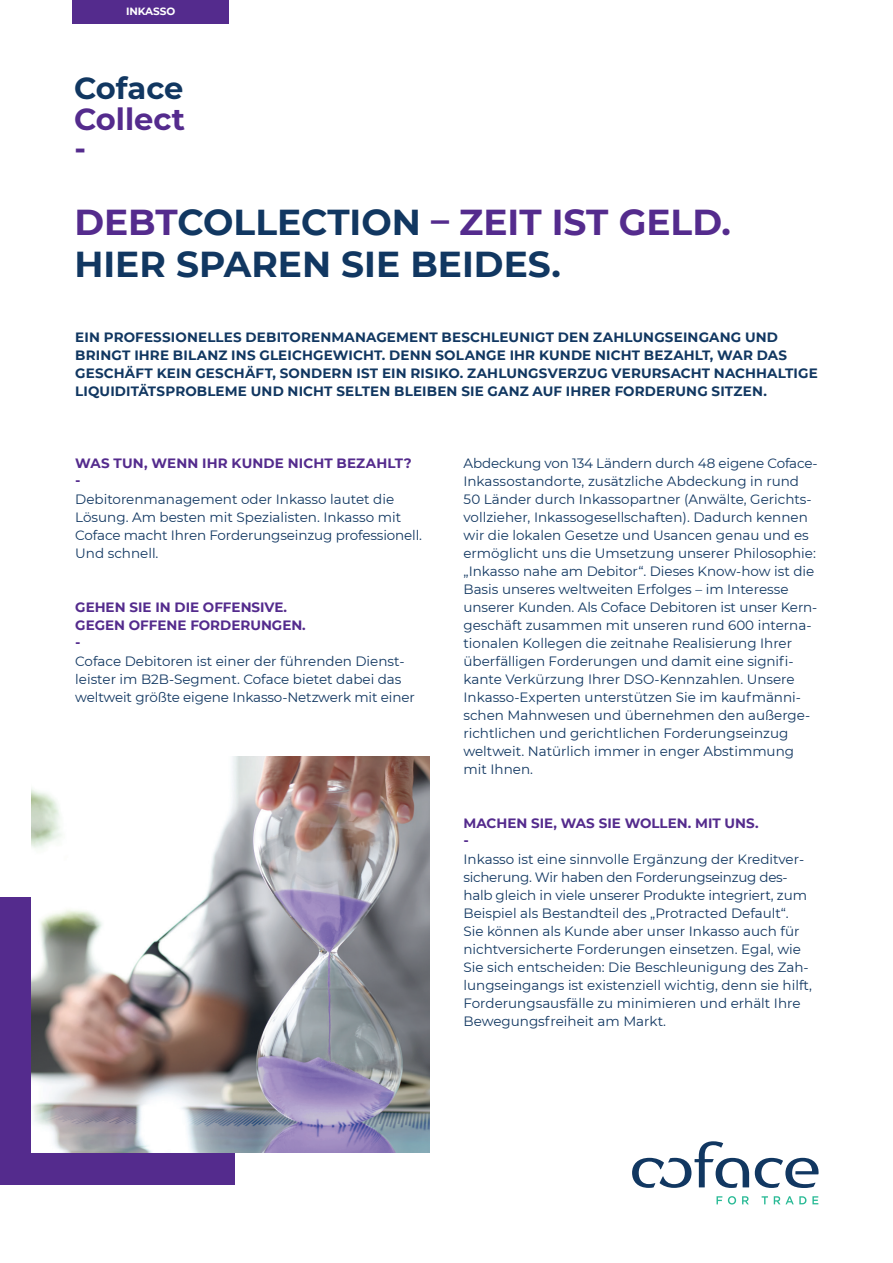
<style>
.page{position:relative;width:893px;height:1263px;background:#fff}
.page>*{position:absolute;margin:0;border:0;box-sizing:border-box;transform-origin:0 0}
.t1{font:700 36px "Montserrat";color:#542b8d}
.t2{font:700 36px "Montserrat";color:#113761}
.t3{font:700 30.45px/30.5px "Montserrat";color:#542b8d}
.t4{font:700 30px "Montserrat";color:#542b8d}
.t5{font:13.5px/18px "Montserrat";color:#113761}
.t6{font:700 13.5px/18px "Montserrat";letter-spacing:.01em;color:#113761}
.t7{font:700 13.5px "Montserrat";color:#542b8d}
.t8{font:700 10.5px "Montserrat";letter-spacing:-.005em;color:#fff}
.s1{color:#113761}
</style>
<div class="page">
<svg style="left:755px;top:1158px;width:64px;height:30px"></svg>
<svg style="left:632px;top:1141px;width:117px;height:47px"></svg>
<svg style="left:716px;top:1196px;width:6px;height:8px"></svg>
<svg style="left:728px;top:1196px;width:8px;height:8px"></svg>
<svg style="left:742px;top:1196px;width:7px;height:8px"></svg>
<svg style="left:762px;top:1196px;width:6px;height:8px"></svg>
<svg style="left:774px;top:1196px;width:32px;height:8px"></svg>
<svg style="left:812px;top:1196px;width:6px;height:8px"></svg>
<div style="left:72px;top:0;width:157px;height:23px;background:#542b8d"></div>
<div style="left:0;top:897px;width:32px;height:269px;background:#542b8d"></div>
<div style="left:0;top:1152px;width:235px;height:32px;background:#542b8d"></div>
<img style="left:31px;top:756px;width:398px;height:396px">
<p class="t8" style="left:126px;top:4px;width:51px">INKASSO</p>
<p class="t3" style="left:74px;top:72px;width:112px"><span class="s1">Coface<br></span>Collect</p>
<p class="t4" style="left:75px;top:126px;width:13px">-</p>
<p class="t1" style="left:74px;top:196px;width:658px">DEBT<span class="s1">COLLECTION</span> – ZEIT IST GELD.</p>
<p class="t2" style="left:74px;top:238px;width:488px">HIER SPAREN SIE BEIDES.</p>
<p class="t6" style="left:75px;top:328px;width:744px">EIN PROFESSIONELLES DEBITORENMANAGEMENT BESCHLEUNIGT DEN ZAHLUNGSEINGANG UND<br>BRINGT IHRE BILANZ INS GLEICHGEWICHT. DENN SOLANGE IHR KUNDE NICHT BEZAHLT, WAR DAS<br>GESCHÄFT KEIN GESCHÄFT, SONDERN IST EIN RISIKO. ZAHLUNGSVERZUG VERURSACHT NACHHALTIGE</p>
<p class="t6" style="left:75px;top:382px;width:693px">LIQUIDITÄTSPROBLEME UND NICHT SELTEN BLEIBEN SIE GANZ AUF IHRER FORDERUNG SITZEN.</p>
<p class="t7" style="left:75px;top:453px;width:338px">WAS TUN, WENN IHR KUNDE NICHT BEZAHLT?</p>
<p class="t7" style="left:75px;top:471px;width:7px">-</p>
<p class="t5" style="left:75px;top:490px;width:348px">Debitorenmanagement oder Inkasso lautet die Lösung. Am besten mit Spezialisten. Inkasso mit Coface macht Ihren Forderungseinzug professionell.<br>Und schnell.</p>
<p class="t7" style="left:75px;top:597px;width:213px">GEHEN SIE IN DIE OFFENSIVE.</p>
<p class="t7" style="left:75px;top:615px;width:232px">GEGEN OFFENE FORDERUNGEN.</p>
<p class="t7" style="left:75px;top:633px;width:7px">-</p>
<p class="t5" style="left:75px;top:652px;width:341px">Coface Debitoren ist einer der führenden Dienst&shy;leister im B2B-Segment. Coface bietet dabei das weltweit größte eigene Inkasso-Netzwerk mit einer</p>
<p class="t5" style="left:463px;top:454px;width:356px">Abdeckung von 134 Ländern durch 48 eigene Coface-</p>
<p class="t5" style="left:463px;top:472px;width:355px">Inkassostandorte, zusätzliche Abdeckung in rund 50 Länder durch Inkassopartner (Anwälte, Gerichts&shy;vollzieher, Inkassogesellschaften). Dadurch kennen wir die lokalen Gesetze und Usancen genau und es ermöglicht uns die Umsetzung unserer Philosophie: „Inkasso nahe am Debitor“. Dieses Know-how ist die Basis unseres weltweiten Erfolges – im Interesse unserer Kunden. Als Coface Debitoren ist unser Kern-</p>
<p class="t5" style="left:463px;top:616px;width:349px">geschäft zusammen mit unseren rund 600 interna&shy;tionalen Kollegen die zeitnahe Realisierung Ihrer überfälligen Forderungen und damit eine signifi&shy;kante Verkürzung Ihrer DSO-Kennzahlen. Unsere Inkasso-Experten unterstützen Sie im kaufmänni&shy;schen Mahnwesen und übernehmen den außerge&shy;richtlichen und gerichtlichen Forderungseinzug weltweit. Natürlich immer in enger Abstimmung mit Ihnen.</p>
<p class="t7" style="left:463px;top:813px;width:297px">MACHEN SIE, WAS SIE WOLLEN. MIT UNS.</p>
<p class="t7" style="left:463px;top:831px;width:7px">-</p>
<p class="t5" style="left:463px;top:850px;width:350px">Inkasso ist eine sinnvolle Ergänzung der Kreditver&shy;sicherung. Wir haben den Forderungseinzug des&shy;halb gleich in viele unserer Produkte integriert, zum Beispiel als Bestandteil des „Protracted Default“.<br>Sie können als Kunde aber unser Inkasso auch für nichtversicherte Forderungen einsetzen. Egal, wie Sie sich entscheiden: Die Beschleunigung des Zah&shy;lungseingangs ist existenziell wichtig, denn sie hilft, Forderungsausfälle zu minimieren und erhält Ihre Bewegungsfreiheit am Markt.</p>
</div>
